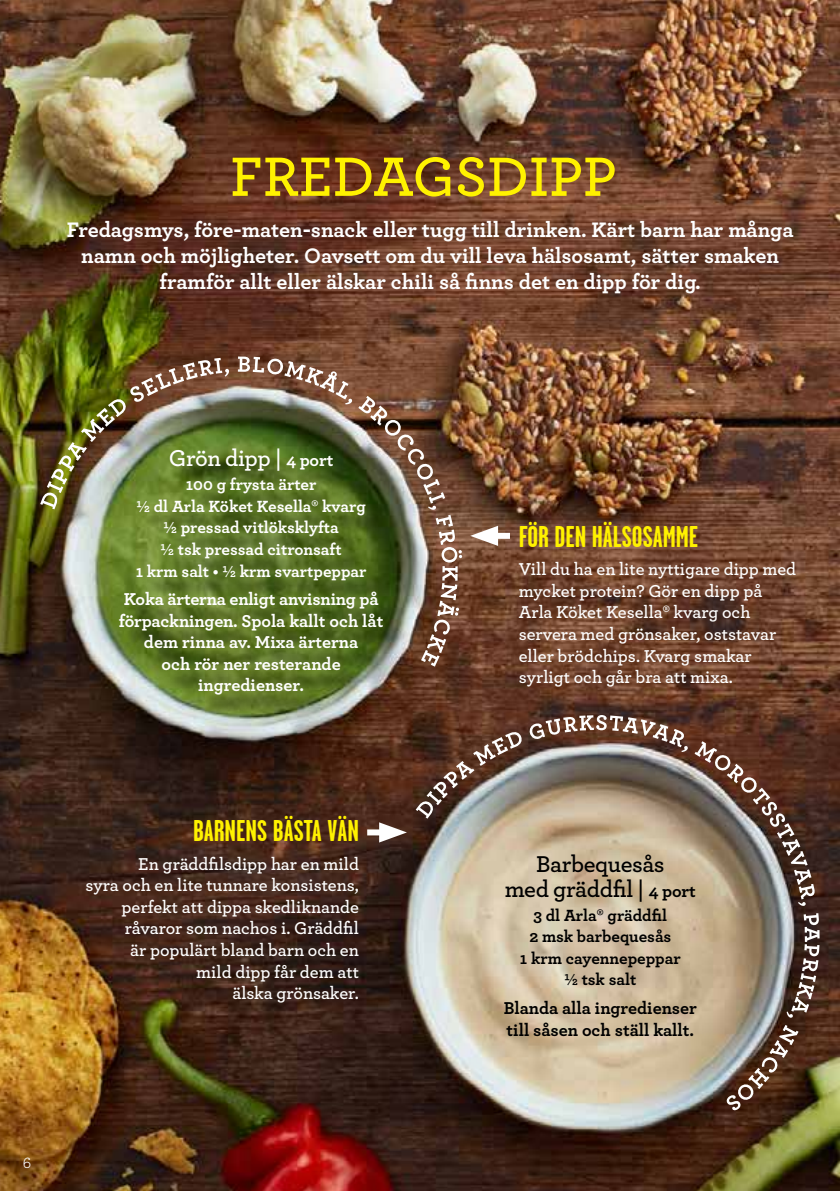
<style>
.page{position:relative;width:840px;height:1191px;background:#fff}
.page>*{position:absolute;margin:0;border:0;box-sizing:border-box;transform-origin:0 0}
.t1{font:600 58px "Archer";color:#fff200}
.t2{font:700 30px "Garage Gothic";color:#fff200}
.t3{font:600 24px/25px "Archer";letter-spacing:-.015em;color:#000;text-align:center}
.t4{font:600 24px "Archer";letter-spacing:-.015em;color:#fff}
.t5{font:700 22px/26px "Archer";color:#fff;text-align:center}
.t6{font:600 18px/21.6px "Archer";color:#fff}
.t7{font:700 18px/21.6px "Archer";letter-spacing:-.005em;color:#fff;text-align:center}
.t8{font:700 18px/21.6px "Archer";color:#000}
.t9{font:700 17px/21.6px "Archer";color:#fff;text-align:center}
.t10{font:700 17px/21.6px "Archer";color:#000;text-align:center}
.t11{font:16.4px "Archer";color:#fff}
.s1{font-weight:700;font-size:18px}
</style>
<div class="page">
<img style="left:0;top:0;width:839px;height:1191px">
<div style="left:367px;top:829px;width:23px;height:6px;background:#fff"></div>
<svg style="left:379px;top:822px;width:27px;height:20px"></svg>
<div style="left:487px;top:533px;width:22px;height:6px;background:#fff"></div>
<svg style="left:470px;top:526px;width:28px;height:20px"></svg>
<div style="left:123px;top:452px;width:283px;height:267px;background:#000;opacity:.75"></div>
<img style="left:40px;top:356px;width:422px;height:310px">
<img style="left:415px;top:715px;width:404px;height:395px">
<h1 class="t1" style="left:230px;top:133px;width:388px">FREDAGSDIPP</h1>
<p class="t5" style="left:67px;top:216px;width:727px">Fredagsmys, före-maten-snack eller tugg till drinken. Kärt barn har många namn och möjligheter. Oavsett om du vill leva hälsosamt, sätter smaken framför allt eller älskar chili så finns det en dipp för dig.</p>
<h3 class="t4" style="left:169px;top:440px;width:166px">Grön dipp | <span class="s1">4 port</span></h3>
<p class="t9" style="left:136px;top:473px;width:232px">100 g frysta ärter<br>½ dl Arla Köket Kesella® kvarg ½ pressad vitlöksklyfta<br>½ tsk pressad citronsaft<br>1 krm salt • ½ krm svartpeppar</p>
<p class="t7" style="left:119px;top:587px;width:266px">Koka ärterna enligt anvisning på förpackningen. Spola kallt och låt dem rinna av. Mixa ärterna<br>och rör ner resterande ingredienser.</p>
<h2 class="t2" style="left:193px;top:812px;width:167px">BARNENS BÄSTA VÄN</h2>
<p class="t6" style="left:85px;top:851px;width:275px;text-align:right">En gräddfilsdipp har en mild<br>syra och en lite tunnare konsistens, perfekt att dippa skedliknande råvaror som nachos i. Gräddfil<br>är populärt bland barn och en<br>mild dipp får dem att<br>älska grönsaker.</p>
<p class="t11" style="left:23px;top:1151px;width:10px">6</p>
<h2 class="t2" style="left:518px;top:518px;width:181px">FÖR DEN HÄLSOSAMME</h2>
<p class="t6" style="left:518px;top:557px;width:279px">Vill du ha en lite nyttigare dipp med mycket protein? Gör en dipp på<br>Arla Köket Kesella® kvarg och servera med grönsaker, oststavar eller brödchips. Kvarg smakar syrligt och går bra att mixa.</p>
<h3 class="t3" style="left:504px;top:849px;width:192px">Barbequesås<br>med gräddfil | <span class="s1">4 port</span></h3>
<p class="t10" style="left:519px;top:903px;width:162px">3 dl Arla® gräddfil<br>2 msk barbequesås<br>1 krm cayennepeppar ½ tsk salt</p>
<p class="t8" style="left:503px;top:996px;width:194px">Blanda alla ingredienser till såsen och ställ kallt.</p>
</div>
